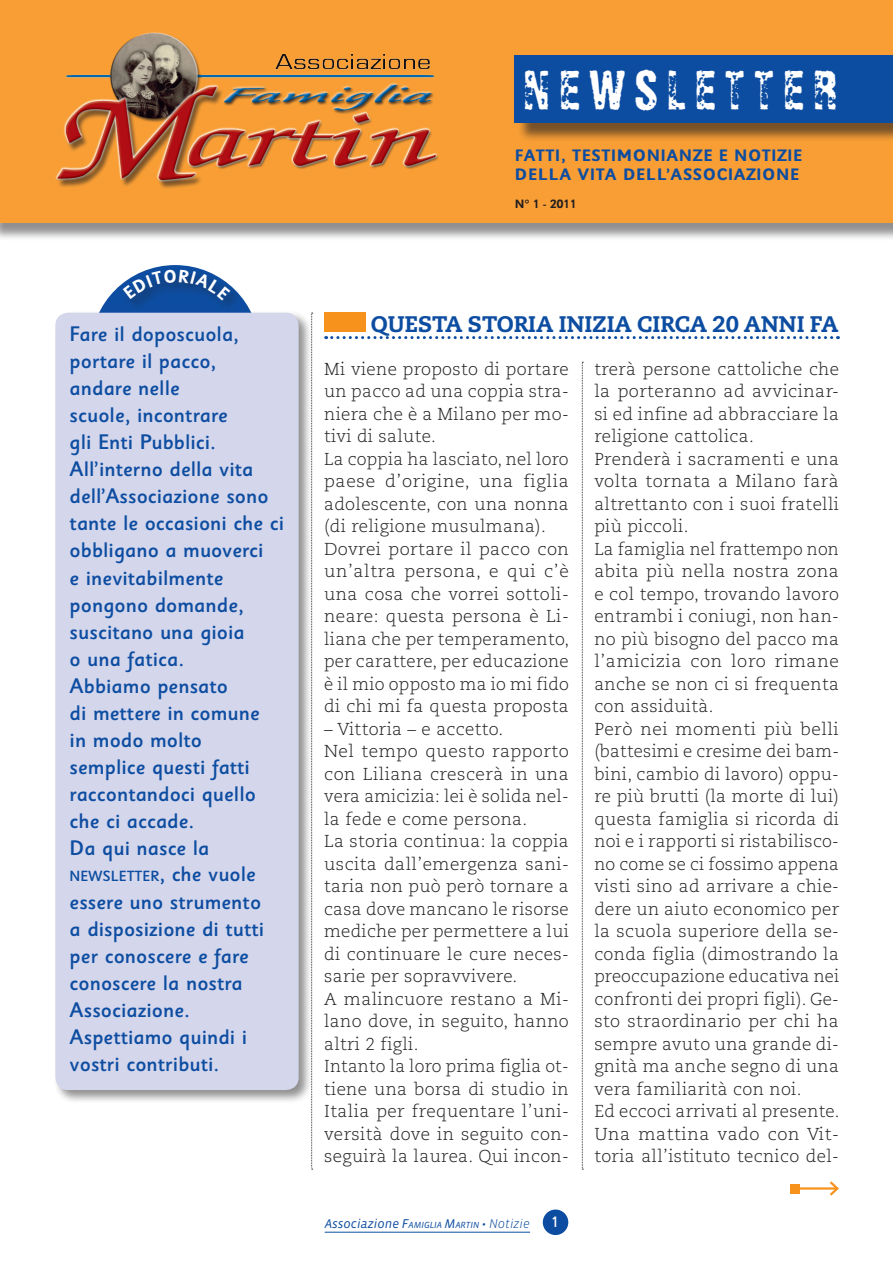
<style>
.page{position:relative;width:893px;height:1263px;background:#fff}
.page>*{position:absolute;margin:0;border:0;box-sizing:border-box;transform-origin:0 0}
.t1{font:47.85px "Eroxion BT";letter-spacing:.21em;color:#fff;scale:.92 1}
.t2{font:800 22.5px "Caecilia";color:#0d4da1}
.t3{font:500 21px/27px "Sassoon Sans";color:#0d4da1}
.t4{font:300 17.25px/22.5px "Caecilia";letter-spacing:.02em;color:#231f20}
.t5{font:700 16.5px/19.8px "Sassoon Sans";letter-spacing:.04em;color:#0d4da1}
.t6{font:500 15px "Sassoon Sans";color:#fff}
.t7{font:500 14.7px "Sassoon Sans";color:#0d4da1}
.t8{font:italic 12.9px "Vista Sans";color:#0d4da1}
.t9{font:700 12px "Sassoon Sans";color:#231f20}
.s1{font-size:21px}
.s2{font-style:inherit}
.s3{font-size:9.15px}
.s4{font-weight:300}
</style>
<div class="page">
<hr style="left:325px;top:1232px;width:205px;height:1px;background:#0d4da1">
<div style="left:543px;top:1209px;width:25px;height:26px;background:#0d4da1;border-radius:50%"></div>
<svg style="left:582px;top:362px;width:1px;height:808px"></svg>
<svg style="left:311px;top:1104px;width:2px;height:66px"></svg>
<svg style="left:326px;top:336px;width:512px;height:3px"></svg>
<div style="left:324px;top:313px;width:42px;height:19px;background:#f7931d"></div>
<div style="left:0;top:0;width:893px;height:241px;background:#231f20;opacity:.5"></div>
<div style="left:0;top:0;width:893px;height:223px;background:#f89e35"></div>
<img style="left:55px;top:32px;width:383px;height:157px">
<div style="left:517px;top:57px;width:376px;height:85px;background:#231f20;opacity:.6"></div>
<div style="left:514px;top:56px;width:379px;height:67px;background:#0d4da1"></div>
<div style="left:120px;top:267px;width:122px;height:46px;background:#231f20;opacity:.5"></div>
<div style="left:53px;top:310px;width:260px;height:794px;background:#231f20;opacity:.5"></div>
<div style="left:55px;top:313px;width:244px;height:777px;background:#d4d6eb;border-radius:13px"></div>
<hr style="left:795px;top:1187px;width:42px;height:2px;background:#f7931d">
<div style="left:791px;top:1184px;width:9px;height:9px;background:#f7931d"></div>
<svg style="left:827px;top:1181px;width:12px;height:15px"></svg>
<svg style="left:123px;top:269px;width:107px;height:31px;background:#285ca0"></svg>
<h1 class="t1" style="left:523px;top:53px;width:343px">NEWSLETTER</h1>
<p class="t5" style="left:515px;top:145px;width:289px">FATTI, TESTIMONIANZE E NOTIZIE<br>DELLA VITA DELL’ASSOCIAZIONE</p>
<p class="t9" style="left:515px;top:197px;width:63px">N° 1 - 2011</p>
<p class="t3" style="left:70px;top:321px;width:216px">Fare il doposcuola, portare il pacco,<br>andare nelle<br>scuole, incontrare<br>gli Enti Pubblici.<br>All’interno della vita dell’Associazione sono tante le occasioni che ci obbligano a muoverci<br>e inevitabilmente pongono domande, suscitano una gioia<br>o una fatica.<br>Abbiamo pensato<br>di mettere in comune<br>in modo molto<br>semplice questi fatti raccontandoci quello che ci accade.<br>Da qui nasce la</p>
<p class="t7" style="left:70px;top:867px;width:188px">NEWSLETTER<span class="s1">, che vuole</span></p>
<p class="t3" style="left:70px;top:888px;width:196px">essere uno strumento a disposizione di tutti per conoscere e fare conoscere la nostra<br>Associazione.<br>Aspettiamo quindi i vostri contributi.</p>
<h2 class="t2" style="left:371px;top:310px;width:469px">QUESTA STORIA INIZIA CIRCA 20 ANNI FA</h2>
<p class="t4" style="left:324px;top:358px;width:247px">Mi viene proposto di portare un pacco ad una coppia stra&shy;niera che è a Milano per mo&shy;tivi di salute.<br>La coppia ha lasciato, nel loro paese d’origine, una figlia adolescente, con una nonna (di religione musulmana).<br>Dovrei portare il pacco con un’altra persona, e qui c’è una cosa che vorrei sottoli&shy;neare: questa persona è Li&shy;liana che per temperamento, per carattere, per educazione è il mio opposto ma io mi fido di chi mi fa questa proposta</p>
<p class="t4" style="left:324px;top:718px;width:246px">– Vittoria – e accetto.<br>Nel tempo questo rapporto con Liliana crescerà in una vera amicizia: lei è solida nel&shy;la fede e come persona.<br>La storia continua: la coppia uscita dall’emergenza sani&shy;taria non può però tornare a casa dove mancano le risorse mediche per permettere a lui di continuare le cure neces&shy;sarie per sopravvivere.<br>A malincuore restano a Mi&shy;lano dove, in seguito, hanno altri 2 figli.<br>Intanto la loro prima figlia ot&shy;tiene una borsa di studio in<br>Italia per frequentare l’uni&shy;versità dove in seguito con&shy;seguirà la laurea. Qui incon-</p>
<p class="t4" style="left:594px;top:358px;width:247px">trerà persone cattoliche che la porteranno ad avvicinar&shy;si ed infine ad abbracciare la religione cattolica.<br>Prenderà i sacramenti e una volta tornata a Milano farà altrettanto con i suoi fratelli più piccoli.<br>La famiglia nel frattempo non abita più nella nostra zona e col tempo, trovando lavoro entrambi i coniugi, non han&shy;no più bisogno del pacco ma l’amicizia con loro rimane anche se non ci si frequenta con assiduità.<br>Però nei momenti più belli (battesimi e cresime dei bam&shy;bini, cambio di lavoro) oppu&shy;re più brutti (la morte di lui) questa famiglia si ricorda di noi e i rapporti si ristabilisco&shy;no come se ci fossimo appena visti sino ad arrivare a chie&shy;dere un aiuto economico per la scuola superiore della se&shy;conda figlia (dimostrando la preoccupazione educativa nei confronti dei propri figli). Ge&shy;sto straordinario per chi ha sempre avuto una grande di&shy;gnità ma anche segno di una vera familiarità con noi.<br>Ed eccoci arrivati al presente.<br>Una mattina vado con Vit&shy;toria all’istituto tecnico del-</p>
<p class="t8" style="left:325px;top:1216px;width:207px">Associazione <span class="s2">F</span><span class="s3">AMIGLIA</span> <span class="s2">M</span><span class="s3">ARTIN</span> <span class="s4">• Notizie</span></p>
<p class="t6" style="left:551px;top:1213px;width:10px">1</p>
</div>
